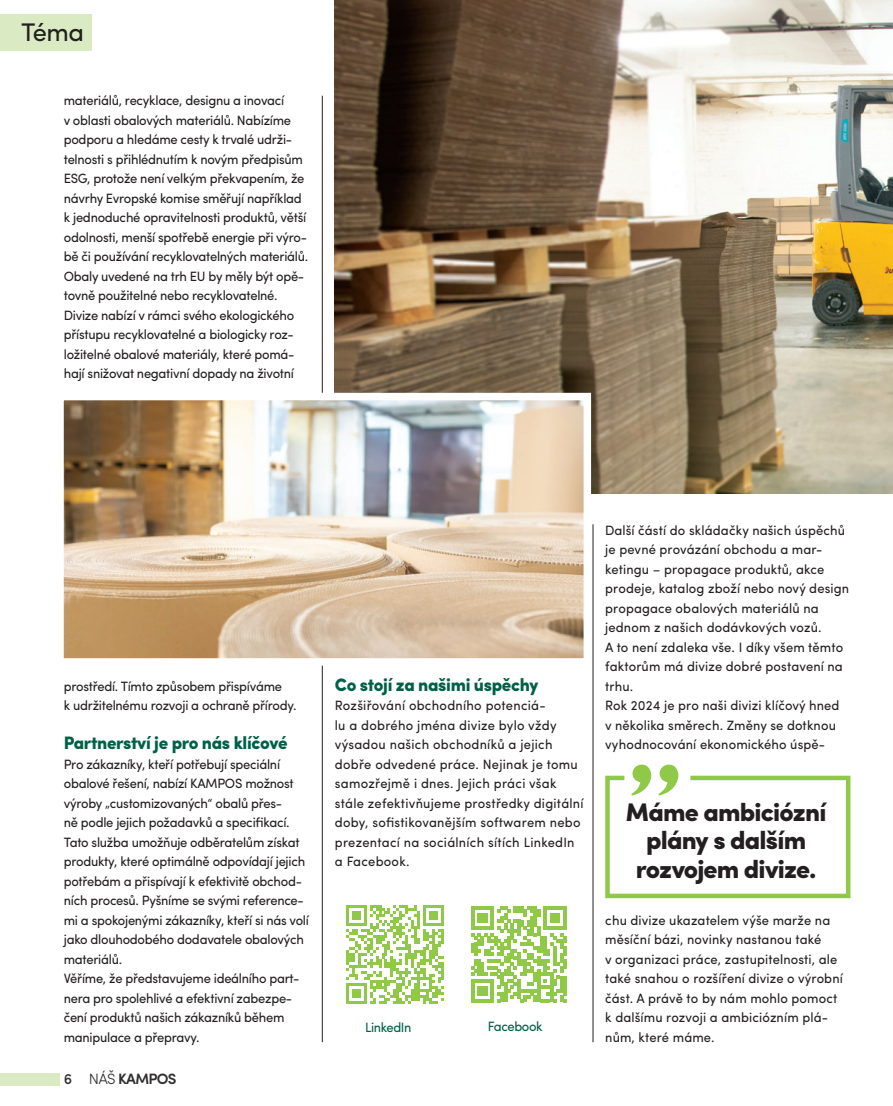
<style>
.page{position:relative;width:893px;height:1106px;background:#fff}
.page>*{position:absolute;margin:0;border:0;box-sizing:border-box;transform-origin:0 0}
.Chleba_Kampos{font:900 25.5px/28.5px "Sofia Pro";letter-spacing:-.03em;color:#231f20;text-align:center}
.t1{font:25.5px "Sofia Pro";color:#231f20}
.Chleba_Kampos-2{font:900 18px "Sofia Pro";letter-spacing:-.02em;color:#006047;scale:.96 1}
.t2{font:600 15px "Sofia Pro";letter-spacing:-.05em;color:#312f30}
.Chleba_Kampos-3{font:13.5px/19.5px "Sofia Pro";letter-spacing:-.02em;color:#231f20;scale:.96 1}
.Chleba_Kampos-4{font:13.5px/19.5px "Sofia Pro";letter-spacing:.01em;color:#231f20;scale:.96 1}
.Chleba_Kampos-5{font:13.5px/19.5px "Sofia Pro";letter-spacing:.02em;color:#231f20;scale:.96 1}
.Chleba_text{font:13.5px "Sofia Pro";letter-spacing:-.03em;color:#006047;scale:.96 1}
.s1{font-weight:500}
.s2{font-weight:300}
</style>
<div class="page">
<hr style="left:322px;top:96px;width:1px;height:946px;background:#231f20">
<hr style="left:593px;top:524px;width:1px;height:518px;background:#231f20">
<div style="left:0;top:15px;width:91px;height:36px;background:#daebc4"></div>
<img style="left:334px;top:0;width:559px;height:493px">
<img style="left:63px;top:389px;width:532px;height:280px">
<svg style="left:346px;top:905px;width:98px;height:98px"></svg>
<svg style="left:471px;top:906px;width:95px;height:96px"></svg>
<svg style="left:605px;top:764px;width:246px;height:135px"></svg>
<div style="left:0;top:1073px;width:60px;height:12px;background:#daebc4"></div>
<p class="t1" style="left:21px;top:13px;width:64px">Téma</p>
<p class="Chleba_Kampos-3" style="left:64px;top:90px;width:256px">materiálů, recyklace, designu a inovací<br>v oblasti obalových materiálů. Nabízíme podporu a hledáme cesty k trvalé udrži&shy;telnosti s přihlédnutím k novým předpisům ESG, protože není velkým překvapením, že návrhy Evropské komise směřují například k jednoduché opravitelnosti produktů, větší odolnosti, menší spotřebě energie při výro&shy;bě či používání recyklovatelných materiálů.<br>Obaly uvedené na trh EU by měly být opě&shy;tovně použitelné nebo recyklovatelné.</p>
<p class="Chleba_Kampos-3" style="left:64px;top:304px;width:242px;text-align:justify">Divize nabízí v rámci svého ekologického přístupu recyklovatelné a biologicky roz&shy;ložitelné obalové materiály, které pomá&shy;hají snižovat negativní dopady na životní</p>
<p class="Chleba_Kampos-3" style="left:64px;top:675px;width:244px">prostředí. Tímto způsobem přispíváme<br>k udržitelnému rozvoji a ochraně přírody.</p>
<p class="Chleba_Kampos-2" style="left:64px;top:728px;width:235px">Partnerství je pro nás klíčové</p>
<p class="Chleba_Kampos-3" style="left:64px;top:753px;width:257px">Pro zákazníky, kteří potřebují speciální obalové řešení, nabízí KAMPOS možnost výroby „customizovaných“ obalů přes-<br>ně podle jejich požadavků a specifikací.<br>Tato služba umožňuje odběratelům získat produkty, které optimálně odpovídají jejich potřebám a přispívají k efektivitě obchod&shy;ních procesů. Pyšníme se svými reference&shy;mi a spokojenými zákazníky, kteří si nás volí jako dlouhodobého dodavatele obalových materiálů.</p>
<p class="Chleba_Kampos-3" style="left:64px;top:967px;width:247px">Věříme, že představujeme ideálního part&shy;nera pro spolehlivé a efektivní zabezpe&shy;čení produktů našich zákazníků během manipulace a přepravy.</p>
<p class="t2" style="left:64px;top:1067px;width:114px"><span class="s1">6</span> <span class="s2">NÁŠ</span> KAMPOS</p>
<p class="Chleba_Kampos-2" style="left:335px;top:670px;width:214px">Co stojí za našimi úspěchy</p>
<p class="Chleba_Kampos-5" style="left:335px;top:694px;width:261px">Rozšiřování obchodního potenciá-<br>lu a dobrého jména divize bylo vždy výsadou našich obchodníků a jejich dobře odvedené práce. Nejinak je tomu samozřejmě i dnes. Jejich práci však stále zefektivňujeme prostředky digitální doby, sofistikovanějším softwarem nebo prezentací na sociálních sítích LinkedIn a Facebook.</p>
<p class="Chleba_text" style="left:365px;top:1016px;width:50px">LinkedIn</p>
<p class="Chleba_text" style="left:488px;top:1016px;width:58px">Facebook</p>
<p class="Chleba_Kampos-4" style="left:605px;top:519px;width:256px">Další částí do skládačky našich úspěchů je pevné provázání obchodu a mar&shy;ketingu – propagace produktů, akce prodeje, katalog zboží nebo nový design propagace obalových materiálů na jednom z našich dodávkových vozů.<br>A to není zdaleka vše. I díky všem těmto faktorům má divize dobré postavení na trhu.</p>
<p class="Chleba_Kampos-4" style="left:605px;top:694px;width:246px">Rok 2024 je pro naši divizi klíčový hned v několika směrech. Změny se dotknou vyhodnocování ekonomického úspě-</p>
<p class="Chleba_Kampos" style="left:626px;top:796px;width:202px">Máme ambiciózní plány s dalším rozvojem divize.</p>
<p class="Chleba_Kampos-4" style="left:605px;top:909px;width:249px">chu divize ukazatelem výše marže na měsíční bázi, novinky nastanou také<br>v organizaci práce, zastupitelnosti, ale také snahou o rozšíření divize o výrobní část. A právě to by nám mohlo pomoct k dalšímu rozvoji a ambiciózním plá&shy;nům, které máme.</p>
</div>
